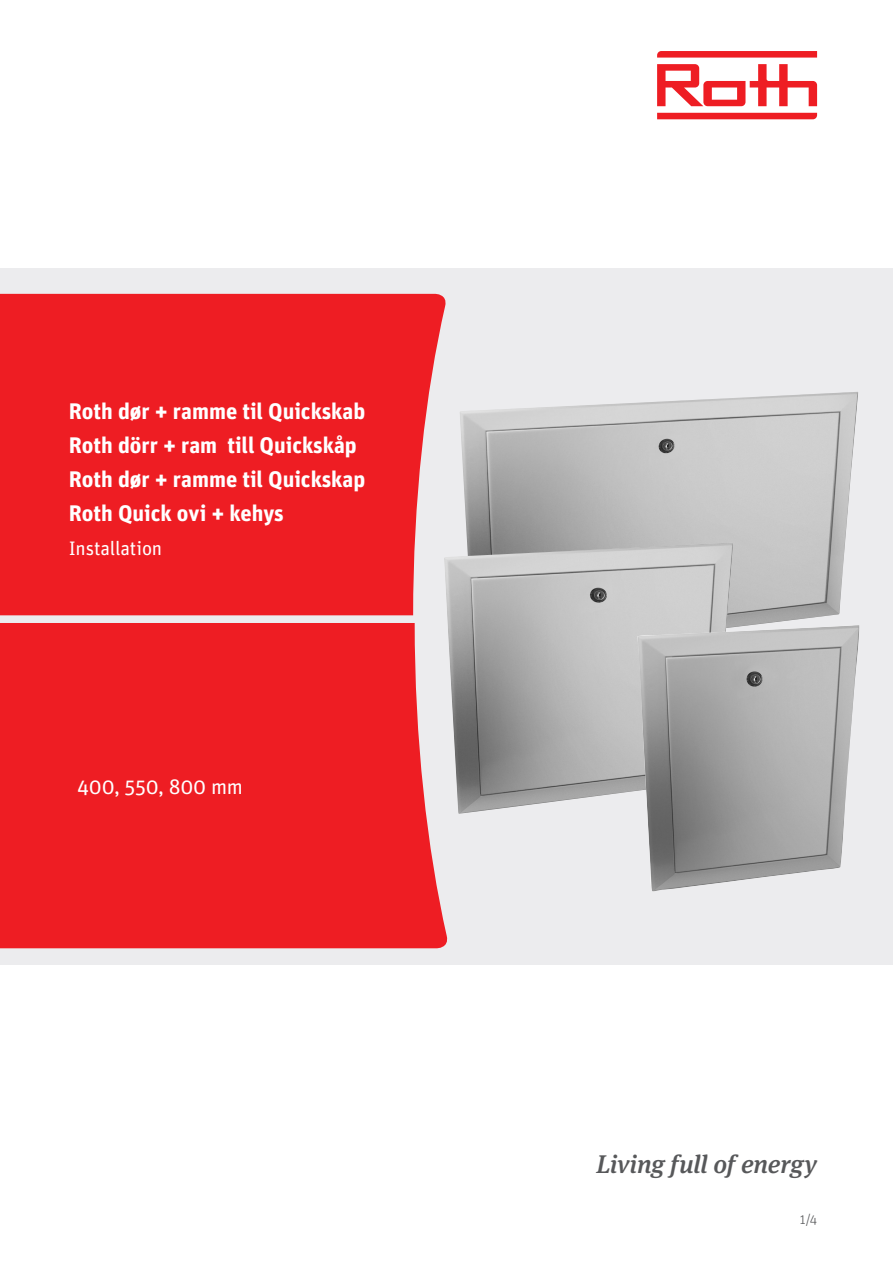
<style>
.page{position:relative;width:893px;height:1263px;background:#fff}
.page>*{position:absolute;margin:0;border:0;box-sizing:border-box;transform-origin:0 0}
.t1{font:italic 500 25.5px "Meta Serif OT";letter-spacing:-.005em;color:#57585a}
.t2{font:700 22.5px "Unit OT";color:#fff}
.t3{font:21px "Unit OT";letter-spacing:-.01em;color:#fff}
.t4{font:19.5px "Unit OT";letter-spacing:-.01em;color:#fff}
.t5{font:300 13.5px "Unit OT";color:#57585a}
</style>
<div class="page">
<svg style="left:657px;top:113px;width:160px;height:6px"></svg>
<svg style="left:657px;top:51px;width:160px;height:7px"></svg>
<svg style="left:657px;top:64px;width:160px;height:42px"></svg>
<div style="left:0;top:268px;width:893px;height:696px;background:#ececee"></div>
<img style="left:460px;top:392px;width:398px;height:233px">
<img style="left:447px;top:543px;width:286px;height:271px">
<div style="left:0;top:294px;width:448px;height:321px;background:#ee1d23"></div>
<div style="left:0;top:623px;width:450px;height:325px;background:#ee1d23"></div>
<img style="left:637px;top:625px;width:222px;height:266px">
<p class="t2" style="left:69px;top:397px;width:298px">Roth dør + ramme til Quickskab</p>
<p class="t2" style="left:69px;top:431px;width:289px">Roth dörr + ram till Quickskåp</p>
<p class="t2" style="left:69px;top:465px;width:298px">Roth dør + ramme til Quickskap</p>
<p class="t2" style="left:69px;top:499px;width:216px">Roth Quick ovi + kehys</p>
<p class="t4" style="left:69px;top:536px;width:95px">Installation</p>
<p class="t3" style="left:77px;top:773px;width:167px">400, 550, 800 mm</p>
<p class="t1" style="left:596px;top:1148px;width:222px">Living full of energy</p>
<p class="t5" style="left:800px;top:1211px;width:19px">1/4</p>
</div>
